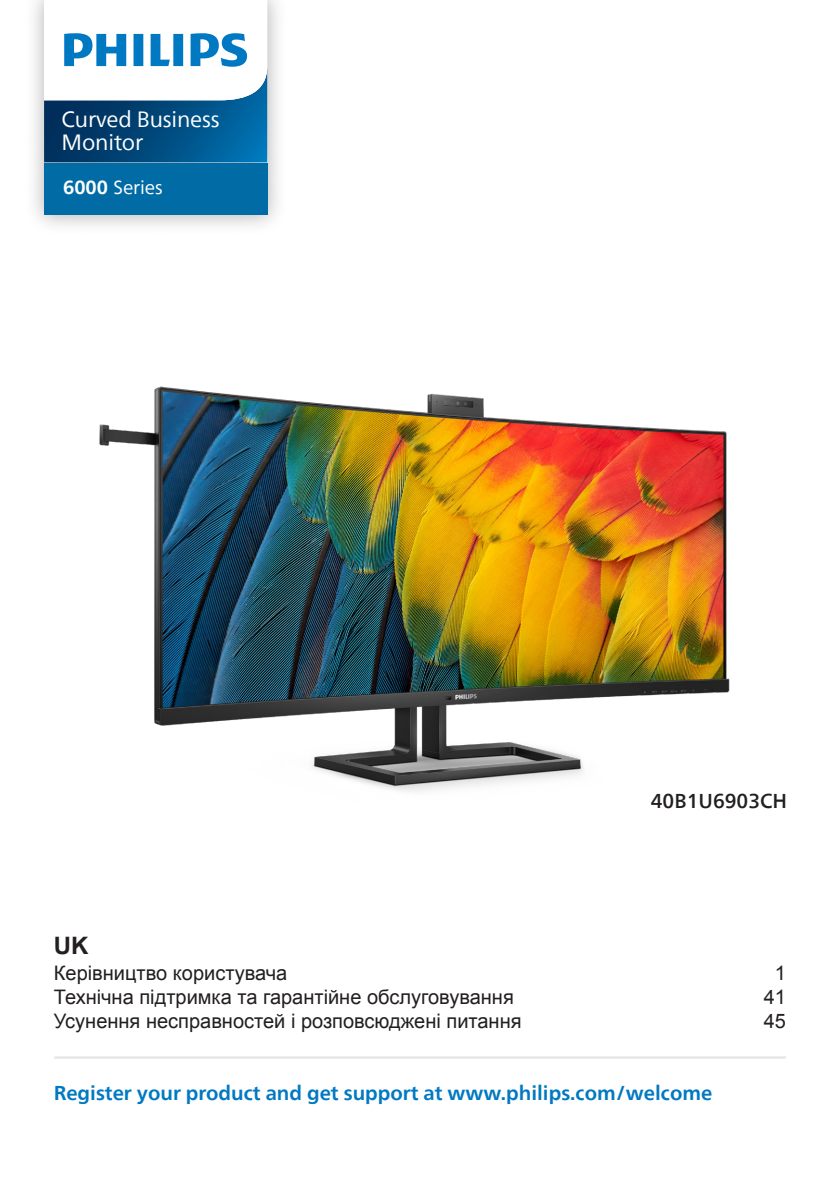
<style>
.page{position:relative;width:840px;height:1191px;background:#fff}
.page>*{position:absolute;margin:0;border:0;box-sizing:border-box;transform-origin:0 0}
.t1{font:700 24px "Arial";color:#231f20}
.t2{font:22px/23.2px "Neue Frutiger World";letter-spacing:-.01em;color:#fff}
.t3{font:20px "Arial";color:#231f20}
.t4{font:700 20px "Neue Frutiger World";color:#0079c2}
.t5{font:500 20px "Neue Frutiger World";color:#231f20}
.t6{font:18.8px "Neue Frutiger World";letter-spacing:-.005em;color:#fff}
.s1{font-weight:700}
</style>
<div class="page">
<hr style="left:55px;top:1056px;width:730px;height:1px;background:#dcdddf">
<img style="left:34px;top:0;width:244px;height:136px">
<svg style="left:44px;top:0;width:223px;height:136px"></svg>
<img style="left:34px;top:136px;width:244px;height:90px">
<div style="left:44px;top:162px;width:223px;height:53px;background:#006ba4"></div>
<img style="left:99px;top:386px;width:631px;height:406px">
<hr style="left:54px;top:1057px;width:730px;height:1px;background:#dcdddf">
<p class="t2" style="left:62px;top:108px;width:159px">Curved Business<br>Monitor</p>
<p class="t6" style="left:63px;top:173px;width:101px"><span class="s1">6000</span> Series</p>
<p class="t5" style="left:650px;top:784px;width:138px">40B1U6903CH</p>
<p class="t1" style="left:54px;top:929px;width:36px">UK</p>
<p class="t3" style="left:54px;top:959px;width:235px">Керівництво користувача</p>
<p class="t3" style="left:774px;top:959px;width:13px">1</p>
<p class="t3" style="left:54px;top:983px;width:461px">Технічна підтримка та гарантійне обслуговування</p>
<p class="t3" style="left:763px;top:983px;width:24px">41</p>
<p class="t3" style="left:54px;top:1007px;width:469px">Усунення несправностей і розповсюджені питання</p>
<p class="t3" style="left:763px;top:1007px;width:24px">45</p>
<p class="t4" style="left:54px;top:1075px;width:659px">Register your product and get support at www.philips.com/welcome</p>
</div>
